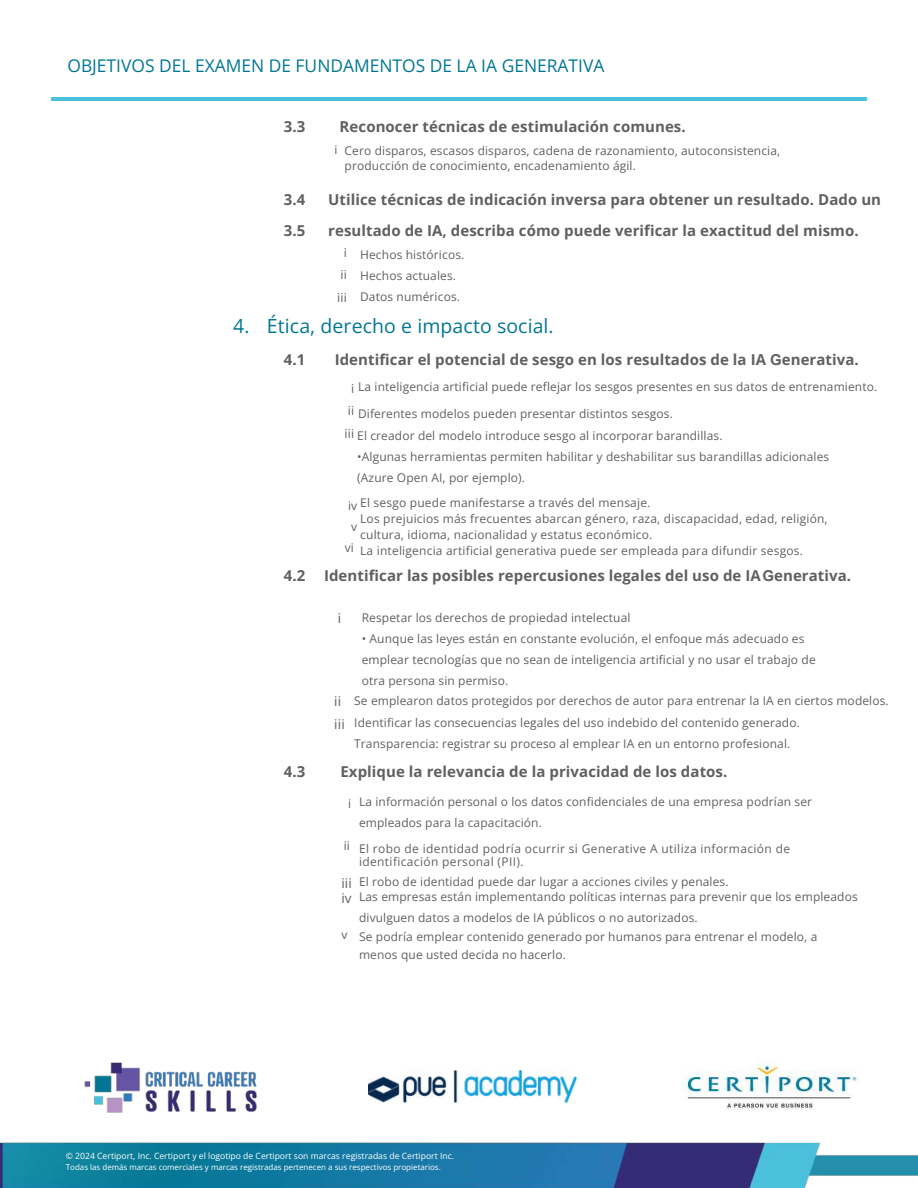
<style>
.page{position:relative;width:918px;height:1188px;background:#fff}
.page>*{position:absolute;margin:0;border:0;box-sizing:border-box;transform-origin:0 0}
.t1{font:19.5px "Open Sans";letter-spacing:.005em;color:#007694}
.t2{font:17.4px "Open Sans";color:#007694}
.t3{font:700 15px/30.3px "Open Sans";letter-spacing:.005em;color:#5f6060}
.t4{font:13.5px/23.7px "Open Sans";letter-spacing:.01em;color:#5f6060}
.t5{font:12.45px/22.5px "Open Sans";letter-spacing:.01em;color:#5f6060;text-align:center}
.t6{font:12px/21px "Open Sans";letter-spacing:.01em;color:#5f6060}
.t7{font:12px/13px "Open Sans";letter-spacing:.03em;color:#5f6060}
.t8{font:8.55px "Open Sans";color:#fff}
.t9{font:7.95px "Open Sans";color:#fff}
.s1{font-family:"Arial"}
</style>
<div class="page">
<hr style="left:50px;top:98px;width:818px;height:3px;background:#4ac2dd">
<img style="left:0;top:1142px;width:918px;height:46px">
<img style="left:84px;top:1062px;width:173px;height:51px">
<img style="left:368px;top:1070px;width:208px;height:33px">
<img style="left:682px;top:1060px;width:176px;height:50px">
<h2 class="t2" style="left:67px;top:53px;width:538px">OBJETIVOS DEL EXAMEN DE FUNDAMENTOS DE LA IA GENERATIVA</h2>
<p class="t3" style="left:284px;top:111px;width:23px">3.3</p>
<p class="t3" style="left:284px;top:184px;width:23px">3.4<br>3.5</p>
<p class="t3" style="left:340px;top:111px;width:348px">Reconocer técnicas de estimulación comunes.</p>
<p class="t6" style="left:334px;top:139px;width:5px">i</p>
<p class="t6" style="left:345px;top:143px;width:437px;line-height:15px">Cero disparos, escasos disparos, cadena de razonamiento, autoconsistencia, producción de conocimiento, encadenamiento ágil.</p>
<p class="t3" style="left:328px;top:184px;width:554px">Utilice técnicas de indicación inversa para obtener un resultado. Dado un resultado de IA, describa cómo puede verificar la exactitud del mismo.</p>
<p class="t5" style="left:337px;top:240px;width:11px">i ii iii</p>
<p class="t6" style="left:360px;top:244px;width:106px">Hechos históricos.<br>Hechos actuales.<br>Datos numéricos.</p>
<h1 class="t1" style="left:233px;top:312px;width:322px">4. Ética, derecho e impacto social.</h1>
<p class="t3" style="left:284px;top:345px;width:23px">4.1</p>
<p class="t3" style="left:284px;top:560px;width:23px">4.2</p>
<p class="t3" style="left:335px;top:345px;width:526px">Identificar el potencial de sesgo en los resultados de la IA <span class="s1">G</span>enerativa.</p>
<p class="t6" style="left:358px;top:376px;width:521px">La inteligencia artificial puede reflejar los sesgos presentes en sus datos de entrenamiento.</p>
<p class="t6" style="left:357px;top:402px;width:367px;line-height:22.4px">Diferentes modelos pueden presentar distintos sesgos.<br>El creador del modelo introduce sesgo al incorporar barandillas.</p>
<p class="t6" style="left:357px;top:446px;width:474px">•Algunas herramientas permiten habilitar y deshabilitar sus barandillas adicionales (Azure Open AI, por ejemplo).</p>
<p class="t6" style="left:360px;top:494px;width:469px;line-height:16px">El sesgo puede manifestarse a través del mensaje.<br>Los prejuicios más frecuentes abarcan género, raza, discapacidad, edad, religión, cultura, idioma, nacionalidad y estatus económico.<br>La inteligencia artificial generativa puede ser empleada para difundir sesgos.</p>
<p class="t5" style="left:345px;top:377px;width:11px">i ii iii</p>
<p class="t6" style="left:345px;top:495px;width:14px;text-align:center">iv v vi</p>
<p class="t3" style="left:324px;top:560px;width:529px">Identificar las posibles repercusiones legales del uso de IA<span class="s1">G</span>enerativa.</p>
<p class="t4" style="left:338px;top:606px;width:5px">i</p>
<p class="t4" style="left:334px;top:688px;width:12px">ii iii</p>
<p class="t6" style="left:362px;top:607px;width:270px">Respetar los derechos de propiedad intelectual</p>
<p class="t6" style="left:362px;top:628px;width:444px">• Aunque las leyes están en constante evolución, el enfoque más adecuado es</p>
<p class="t6" style="left:362px;top:649px;width:456px">emplear tecnologías que no sean de inteligencia artificial y no usar el trabajo de</p>
<p class="t6" style="left:362px;top:670px;width:148px">otra persona sin permiso.</p>
<p class="t6" style="left:354px;top:690px;width:536px">Se emplearon datos protegidos por derechos de autor para entrenar la IA en ciertos modelos.</p>
<p class="t6" style="left:354px;top:712px;width:447px">Identificar las consecuencias legales del uso indebido del contenido generado.<br>Transparencia: registrar su proceso al emplear IA en un entorno profesional.</p>
<p class="t3" style="left:284px;top:756px;width:23px">4.3</p>
<p class="t3" style="left:340px;top:756px;width:388px">Explique la relevancia de la privacidad de los datos.</p>
<p class="t6" style="left:348px;top:793px;width:5px">i</p>
<p class="t6" style="left:344px;top:835px;width:8px">ii</p>
<p class="t4" style="left:341px;top:871px;width:12px">iii</p>
<p class="t4" style="left:341px;top:886px;width:12px">iv</p>
<p class="t6" style="left:342px;top:924px;width:7px">v</p>
<p class="t6" style="left:359px;top:791px;width:455px">La información personal o los datos confidenciales de una empresa podrían ser empleados para la capacitación.</p>
<p class="t7" style="left:359px;top:842px;width:433px">El robo de identidad podría ocurrir si Generative A utiliza información de identificación personal (PII).</p>
<p class="t6" style="left:359px;top:874px;width:500px;line-height:15px">El robo de identidad puede dar lugar a acciones civiles y penales.<br>Las empresas están implementando políticas internas para prevenir que los empleados</p>
<p class="t6" style="left:359px;top:908px;width:460px;line-height:18.5px">divulguen datos a modelos de IA públicos o no autorizados.<br>Se podría emplear contenido generado por humanos para entrenar el modelo, a menos que usted decida no hacerlo.</p>
<p class="t8" style="left:66px;top:1150px;width:390px">© 2024 Certiport, Inc. Certiport y el logotipo de Certiport son marcas registradas de Certiport Inc.</p>
<p class="t9" style="left:66px;top:1161px;width:376px">Todas las demás marcas comerciales y marcas registradas pertenecen a sus respectivos propietarios.</p>
</div>
